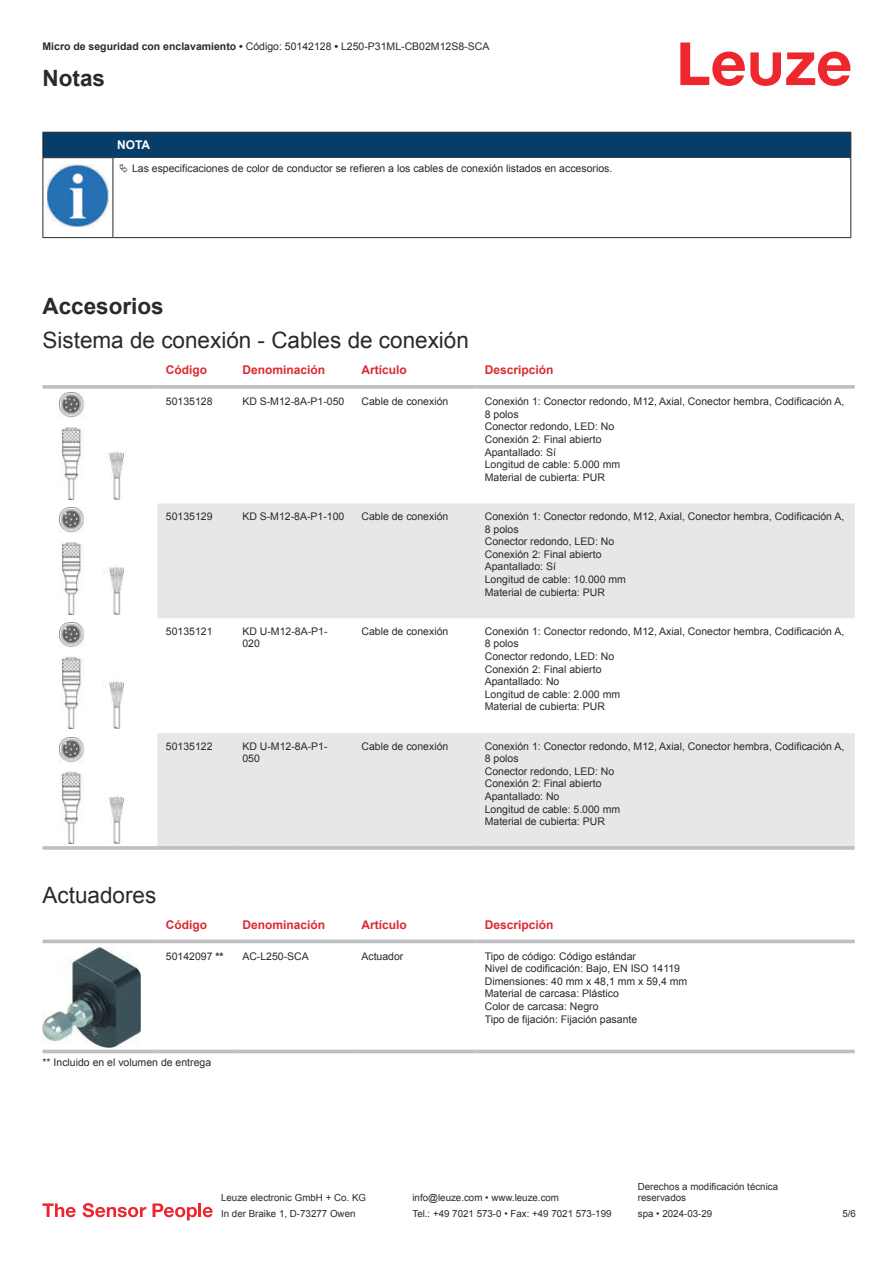
<style>
.page{position:relative;width:893px;height:1263px;background:#fff}
.page>*{position:absolute;margin:0;border:0;box-sizing:border-box;transform-origin:0 0}
.t1{font:22.5px "Arial";color:#2b292a}
.t2{font:700 22.5px "Arial";color:#2b292a}
.t3{font:700 12px "Arial";color:#db2a30}
.t4{font:700 12px "Arial";color:#fff}
.t5{font:10.5px/12.6px "Arial";color:#2b292a}
.t6{font:9.75px/11.7px "Arial";color:#2b292a}
.s1{font-weight:700}
</style>
<div class="page">
<svg style="left:680px;top:43px;width:170px;height:43px"></svg>
<svg style="left:157px;top:503px;width:698px;height:343px;fill:#e6e7e9"></svg>
<svg style="left:43px;top:385px;width:114px;height:4px"></svg>
<svg style="left:157px;top:385px;width:77px;height:4px"></svg>
<svg style="left:234px;top:385px;width:119px;height:4px"></svg>
<svg style="left:353px;top:385px;width:123px;height:4px"></svg>
<svg style="left:476px;top:385px;width:379px;height:4px;background:#c3c5c7"></svg>
<hr style="left:43px;top:846px;width:114px;height:4px;background:#bdbfc1">
<hr style="left:157px;top:846px;width:77px;height:4px;background:#c4c5c7">
<hr style="left:234px;top:846px;width:119px;height:4px;background:#bdbfc1">
<svg style="left:353px;top:846px;width:123px;height:4px"></svg>
<hr style="left:476px;top:846px;width:379px;height:4px;background:#c4c5c7">
<img style="left:59px;top:393px;width:65px;height:106px">
<img style="left:59px;top:508px;width:65px;height:106px">
<img style="left:59px;top:622px;width:65px;height:107px">
<img style="left:59px;top:737px;width:65px;height:107px">
<svg style="left:43px;top:939px;width:812px;height:115px"></svg>
<hr style="left:43px;top:940px;width:114px;height:3px;background:#bdbfc1">
<hr style="left:157px;top:940px;width:77px;height:3px;background:#bdbfc1">
<hr style="left:234px;top:940px;width:119px;height:3px;background:#bdbfc1">
<hr style="left:353px;top:940px;width:123px;height:3px;background:#bdbfc1">
<hr style="left:476px;top:940px;width:379px;height:3px;background:#bdbfc1">
<hr style="left:43px;top:1050px;width:114px;height:3px;background:#bdbfc1">
<hr style="left:157px;top:1050px;width:77px;height:3px;background:#bdbfc1">
<hr style="left:234px;top:1050px;width:119px;height:3px;background:#bdbfc1">
<hr style="left:353px;top:1050px;width:123px;height:3px;background:#bdbfc1">
<hr style="left:476px;top:1050px;width:379px;height:3px;background:#bdbfc1">
<img style="left:43px;top:947px;width:97px;height:100px">
<svg style="left:43px;top:1203px;width:33px;height:14px"></svg>
<svg style="left:83px;top:1203px;width:63px;height:14px"></svg>
<svg style="left:153px;top:1203px;width:44px;height:17px"></svg>
<hr style="left:198px;top:1203px;width:3px;height:14px;background:#ed272d">
<svg style="left:203px;top:1207px;width:10px;height:10px"></svg>
<div style="left:43px;top:132px;width:808px;height:26px;background:#063d69"></div>
<hr style="left:113px;top:157px;width:738px;height:1px;background:#2b292a">
<hr style="left:43px;top:158px;width:1px;height:75px;background:#2b292a">
<hr style="left:113px;top:158px;width:1px;height:75px;background:#2b292a">
<hr style="left:850px;top:158px;width:1px;height:75px;background:#2b292a">
<hr style="left:43px;top:237px;width:70px;height:1px;background:#2b292a">
<hr style="left:113px;top:237px;width:738px;height:1px;background:#2b292a">
<img style="left:47px;top:164px;width:61px;height:63px">
<p class="t5" style="left:43px;top:41px;width:448px"><span class="s1">Micro de seguridad con enclavamiento •</span> Código: 50142128 <span class="s1">•</span> L250-P31ML-CB02M12S8-SCA</p>
<h1 class="t2" style="left:43px;top:70px;width:64px">Notas</h1>
<p class="t4" style="left:117px;top:140px;width:35px">NOTA</p>
<p class="t5" style="left:132px;top:163px;width:482px">Las especificaciones de color de conductor se refieren a los cables de conexión listados en accesorios.</p>
<h1 class="t2" style="left:43px;top:298px;width:123px">Accesorios</h1>
<h1 class="t1" style="left:43px;top:332px;width:428px">Sistema de conexión - Cables de conexión</h1>
<p class="t3" style="left:166px;top:365px;width:43px">Código</p>
<p class="t3" style="left:242px;top:365px;width:84px">Denominación</p>
<p class="t3" style="left:361px;top:365px;width:47px">Artículo</p>
<p class="t3" style="left:485px;top:365px;width:70px">Descripción</p>
<p class="t5" style="left:166px;top:396px;width:48px">50135128</p>
<p class="t5" style="left:242px;top:396px;width:104px">KD S-M12-8A-P1- 050</p>
<p class="t5" style="left:361px;top:396px;width:88px">Cable de conexión</p>
<p class="t5" style="left:485px;top:396px;width:361px">Conexión 1: Conector redondo, M12, Axial, Conector hembra, Codificación A,<br>8 polos<br>Conector redondo, LED: No<br>Conexión 2: Final abierto<br>Apantallado: Sí<br>Longitud de cable: 5.000 mm<br>Material de cubierta: PUR</p>
<p class="t5" style="left:166px;top:511px;width:48px">50135129</p>
<p class="t5" style="left:242px;top:511px;width:104px">KD S-M12-8A-P1- 100</p>
<p class="t5" style="left:361px;top:511px;width:88px">Cable de conexión</p>
<p class="t5" style="left:485px;top:511px;width:361px">Conexión 1: Conector redondo, M12, Axial, Conector hembra, Codificación A,<br>8 polos<br>Conector redondo, LED: No<br>Conexión 2: Final abierto<br>Apantallado: Sí<br>Longitud de cable: 10.000 mm<br>Material de cubierta: PUR</p>
<p class="t5" style="left:166px;top:626px;width:48px">50135121</p>
<p class="t5" style="left:242px;top:626px;width:87px">KD U-M12-8A-P1-<br>020</p>
<p class="t5" style="left:361px;top:626px;width:88px">Cable de conexión</p>
<p class="t5" style="left:485px;top:626px;width:361px">Conexión 1: Conector redondo, M12, Axial, Conector hembra, Codificación A,<br>8 polos<br>Conector redondo, LED: No<br>Conexión 2: Final abierto<br>Apantallado: No<br>Longitud de cable: 2.000 mm<br>Material de cubierta: PUR</p>
<p class="t5" style="left:166px;top:740px;width:48px">50135122</p>
<p class="t5" style="left:242px;top:740px;width:87px">KD U-M12-8A-P1-<br>050</p>
<p class="t5" style="left:361px;top:740px;width:88px">Cable de conexión</p>
<p class="t5" style="left:485px;top:740px;width:361px">Conexión 1: Conector redondo, M12, Axial, Conector hembra, Codificación A,<br>8 polos<br>Conector redondo, LED: No<br>Conexión 2: Final abierto<br>Apantallado: No<br>Longitud de cable: 5.000 mm<br>Material de cubierta: PUR</p>
<h1 class="t1" style="left:43px;top:886px;width:115px">Actuadores</h1>
<p class="t3" style="left:166px;top:920px;width:43px">Código</p>
<p class="t3" style="left:242px;top:920px;width:84px">Denominación</p>
<p class="t3" style="left:361px;top:920px;width:47px">Artículo</p>
<p class="t3" style="left:485px;top:920px;width:70px">Descripción</p>
<p class="t5" style="left:166px;top:951px;width:59px">50142097 <span class="s1">**</span></p>
<p class="t5" style="left:242px;top:951px;width:68px">AC-L250-SCA</p>
<p class="t5" style="left:361px;top:951px;width:44px">Actuador</p>
<p class="t5" style="left:485px;top:951px;width:204px">Tipo de código: Código estándar<br>Nivel de codificación: Bajo, EN ISO 14119<br>Dimensiones: 40 mm x 48,1 mm x 59,4 mm Material de carcasa: Plástico<br>Color de carcasa: Negro<br>Tipo de fijación: Fijación pasante</p>
<p class="t5" style="left:43px;top:1057px;width:170px">** Incluido en el volumen de entrega</p>
<p class="t6" style="left:221px;top:1193px;width:146px">Leuze electronic GmbH + Co. KG</p>
<p class="t6" style="left:412px;top:1193px;width:148px">info@leuze.com • www.leuze.com</p>
<p class="t6" style="left:638px;top:1181px;width:142px">Derechos a modificación técnica reservados</p>
<p class="t6" style="left:221px;top:1209px;width:136px">In der Braike 1, D-73277 Owen</p>
<p class="t6" style="left:412px;top:1209px;width:201px">Tel.: +49 7021 573-0 • Fax: +49 7021 573-199</p>
<p class="t6" style="left:638px;top:1209px;width:76px">spa • 2024-03-29</p>
<p class="t6" style="left:842px;top:1209px;width:15px">5 /6</p>
</div>
